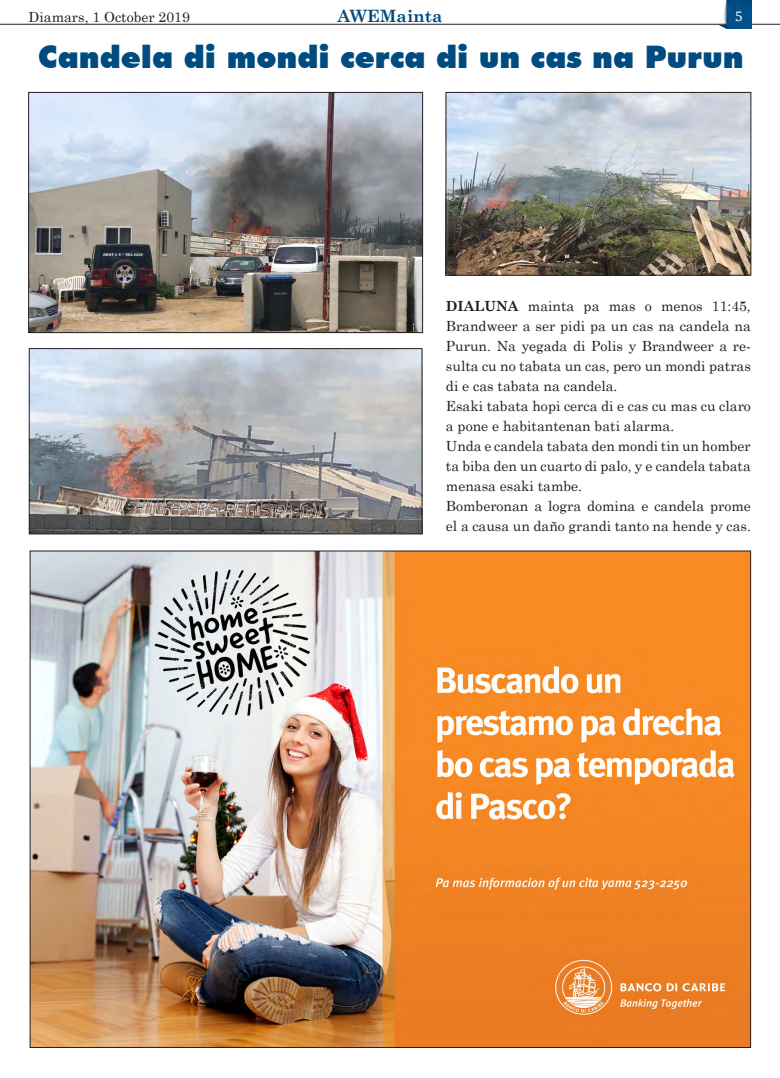
<style>
.page{position:relative;width:780px;height:1078px;background:#fff}
.page>*{position:absolute;margin:0;border:0;box-sizing:border-box;transform-origin:0 0}
.No_Spacing{font:900 31.1px "Futura BT";color:#004b80}
.Body_Text_14{font:700 17px "Century Schoolbook";color:#004b80}
.Body_Text_14-2{font:14px/20px "Century Schoolbook";color:#231f20;text-align:justify}
.t1{font:14px "Charter ITCTT";color:#fff}
.s1{font-weight:700}
</style>
<div class="page">
<img style="left:718px;top:0;width:33px;height:28px">
<svg style="left:751px;top:24px;width:29px;height:1px"></svg>
<hr style="left:0;top:24px;width:726px;height:1px;background:#231f20">
<img style="left:32px;top:552px;width:716px;height:493px">
<img style="left:447px;top:94px;width:302px;height:179px">
<div style="left:445px;top:92px;width:306px;height:183px;border:1px solid #231f20"></div>
<img style="left:31px;top:350px;width:389px;height:182px">
<div style="left:29px;top:348px;width:393px;height:186px;border:1px solid #231f20"></div>
<img style="left:30px;top:94px;width:391px;height:237px">
<div style="left:28px;top:92px;width:395px;height:241px;border:1px solid #231f20"></div>
<p class="Body_Text_14-2" style="left:29px;top:6px;width:163px">Diamars, 1 October 2019</p>
<p class="Body_Text_14" style="left:337px;top:3px;width:107px">AWEMainta</p>
<p class="t1" style="left:735px;top:7px;width:9px">5</p>
<p class="No_Spacing" style="left:38px;top:38px;width:707px">Candela di mondi cerca di un cas na Purun</p>
<p class="Body_Text_14-2" style="left:446px;top:294px;width:306px"><span class="s1">DIALUNA</span> mainta pa mas o menos 11:45, Brandweer a ser pidi pa un cas na candela na Purun. Na yegada di Polis y Brandweer a re&shy;sulta cu no tabata un cas, pero un mondi patras di e cas tabata na candela.</p>
<p class="Body_Text_14-2" style="left:446px;top:394px;width:306px">Esaki tabata hopi cerca di e cas cu mas cu claro a pone e habitantenan bati alarma.</p>
<p class="Body_Text_14-2" style="left:446px;top:435px;width:306px">Unda e candela tabata den mondi tin un homber ta biba den un cuarto di palo, y e candela tabata menasa esaki tambe.</p>
<p class="Body_Text_14-2" style="left:446px;top:495px;width:306px">Bomberonan a logra domina e candela prome el a causa un daño grandi tanto na hende y cas.</p>
</div>
